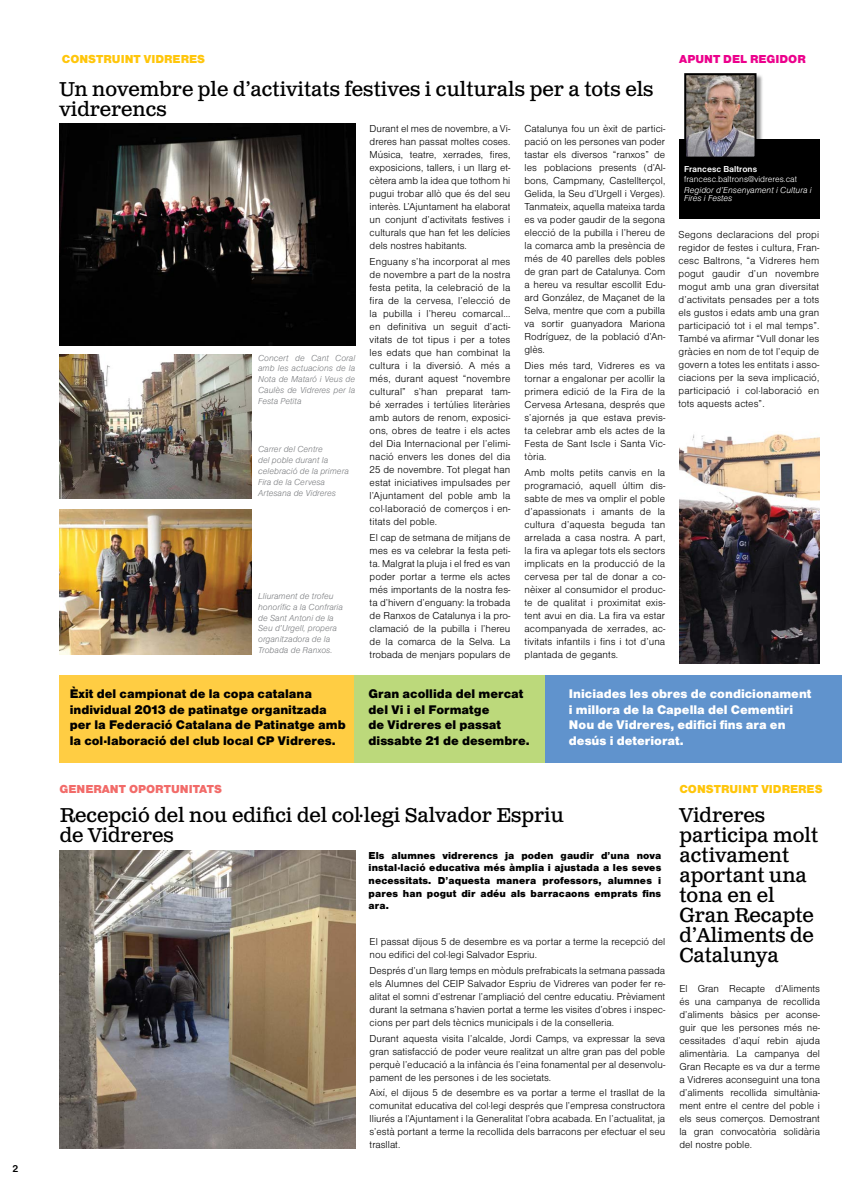
<style>
.page{position:relative;width:842px;height:1191px;background:#fff}
.page>*{position:absolute;margin:0;border:0;box-sizing:border-box;transform-origin:0 0}
.t1{font:20px/20px "Clarendon Text Pro";color:#000}
.t2{font:13px/15.6px "Nimbus San D Blac";color:#000}
.t3{font:13px/15.6px "Nimbus San D Blac";color:#fff}
.t4{font:12px "Nimbus San D Blac";color:#ffc60b}
.t5{font:12px "Nimbus San D Blac";color:#f26b69}
.t6{font:12px "Nimbus San D Blac";color:#ec008c}
.t7{font:10.5px/13px "Nimbus San D Ligh";color:#000;text-align:justify}
.t8{font:10.5px/12.6px "Nimbus San D Blac";letter-spacing:.01em;color:#000;text-align:justify}
.t9{font:700 10.5px "Nimbus San D";color:#000}
.t10{font:9px/10.8px "Nimbus San D Ligh Ital";color:#808285}
.t11{font:9px/8px "Nimbus San D Ligh Ital";color:#fff}
.t12{font:9px "Nimbus San D Ligh";color:#fff}
.t13{font:700 9px "Nimbus San D";color:#fff}
</style>
<div class="page">
<div style="left:679px;top:139px;width:141px;height:79px;background:#000"></div>
<img style="left:60px;top:850px;width:295px;height:298px">
<div style="left:60px;top:675px;width:295px;height:88px;background:#ffcd43"></div>
<div style="left:354px;top:675px;width:192px;height:88px;background:#bcd97b"></div>
<div style="left:546px;top:675px;width:296px;height:88px;background:#6093cd"></div>
<hr style="left:841px;top:675px;width:1px;height:88px;background:#78c2dc">
<div style="left:685px;top:74px;width:78px;height:91px;background:#000;opacity:.41"></div>
<img style="left:687px;top:76px;width:66px;height:80px">
<div style="left:684px;top:73px;width:72px;height:86px;border:2px solid #000"></div>
<img style="left:60px;top:123px;width:295px;height:222px">
<img style="left:60px;top:355px;width:192px;height:144px">
<img style="left:60px;top:510px;width:192px;height:144px">
<img style="left:679px;top:434px;width:140px;height:229px">
<p class="t9" style="left:13px;top:1162px;width:7px">2</p>
<p class="t4" style="left:62px;top:52px;width:145px">CONSTRUINT VIDRERES</p>
<h1 class="t1" style="left:60px;top:80px;width:595px">Un novembre ple d’activitats festives i culturals per a tots els vidrerencs</h1>
<p class="t10" style="left:258px;top:352px;width:99px;text-align:justify">Concert de Cant Coral amb les actuacions de la Nota de Mataró i Veus de Caulès de Vidreres per la Festa Petita</p>
<p class="t10" style="left:258px;top:444px;width:92px">Carrer del Centre<br>del poble durant la celebració de la primera<br>Fira de la Cervesa<br>Artesana de Vidreres</p>
<p class="t10" style="left:258px;top:590px;width:86px">Lliurament de trofeu honorífic a la Confraria de Sant Antoni de la<br>Seu d’Urgell, propera organitzadora de la<br>Trobada de Ranxos.</p>
<p class="t7" style="left:370px;top:122px;width:142px">Durant el mes de novembre, a Vi&shy;dreres han passat moltes coses.<br>Música, teatre, xerrades, fires, exposicions, tallers, i un llarg et&shy;cètera amb la idea que tothom hi pugui trobar allò que és del seu interès. L’Ajuntament ha elaborat un conjunt d’activitats festives i culturals que han fet les delícies dels nostres habitants.</p>
<p class="t7" style="left:370px;top:254px;width:142px">Enguany s’ha incorporat al mes de novembre a part de la nostra festa petita, la celebració de la fira de la cervesa, l’elecció de la pubilla i l’hereu comarcal... en definitiva un seguit d’acti&shy;vitats de tot tipus i per a totes les edats que han combinat la cultura i la diversió. A més a més, durant aquest “novembre cultural” s’han preparat tam&shy;bé xerrades i tertúlies literàries amb autors de renom, exposici&shy;ons, obres de teatre i els actes del Dia Internacional per l’elimi&shy;nació envers les dones del dia 25 de novembre. Tot plegat han estat iniciatives impulsades per l’Ajuntament del poble amb la col·laboració de comerços i en&shy;titats del poble.</p>
<p class="t7" style="left:370px;top:530px;width:142px">El cap de setmana de mitjans de mes es va celebrar la festa peti&shy;ta. Malgrat la pluja i el fred es van poder portar a terme els actes més importants de la nostra fes&shy;ta d’hivern d’enguany: la trobada de Ranxos de Catalunya i la pro&shy;clamació de la pubilla i l’hereu de la comarca de la Selva. La trobada de menjars populars de</p>
<p class="t7" style="left:524px;top:122px;width:142px">Catalunya fou un èxit de partici&shy;pació on les persones van poder tastar els diversos “ranxos” de les poblacions presents (d’Al&shy;bons, Campmany, Castellterçol, Gelida, la Seu d’Urgell i Verges).<br>Tanmateix, aquella mateixa tarda es va poder gaudir de la segona elecció de la pubilla i l’hereu de la comarca amb la presència de més de 40 parelles dels pobles de gran part de Catalunya. Com a hereu va resultar escollit Edu&shy;ard González, de Maçanet de la Selva, mentre que com a pubilla va sortir guanyadora Mariona Rodríguez, de la població d’An&shy;glès.</p>
<p class="t7" style="left:524px;top:358px;width:142px">Dies més tard, Vidreres es va tornar a engalonar per acollir la primera edició de la Fira de la Cervesa Artesana, després que s’ajornés ja que estava previs&shy;ta celebrar amb els actes de la Festa de Sant Iscle i Santa Vic&shy;tòria.</p>
<p class="t7" style="left:524px;top:465px;width:142px">Amb molts petits canvis en la programació, aquell últim dis&shy;sabte de mes va omplir el poble d’apassionats i amants de la cultura d’aquesta beguda tan arrelada a casa nostra. A part, la fira va aplegar tots els sectors implicats en la producció de la cervesa per tal de donar a co&shy;nèixer al consumidor el produc&shy;te de qualitat i proximitat exis&shy;tent avui en dia. La fira va estar acompanyada de xerrades, ac&shy;tivitats infantils i fins i tot d’una plantada de gegants.</p>
<p class="t6" style="left:679px;top:52px;width:128px">APUNT DEL REGIDOR</p>
<p class="t13" style="left:684px;top:163px;width:74px">Francesc Baltrons</p>
<p class="t12" style="left:684px;top:174px;width:114px">francesc.baltrons@vidreres.cat</p>
<p class="t11" style="left:684px;top:186px;width:129px">Regidor d’Ensenyament i Cultura i<br>Fires i Festes</p>
<p class="t7" style="left:678px;top:227px;width:142px">Segons declaracions del propi regidor de festes i cultura, Fran&shy;cesc Baltrons, “a Vidreres hem pogut gaudir d’un novembre mogut amb una gran diversitat d’activitats pensades per a tots els gustos i edats amb una gran participació tot i el mal temps”.<br>També va afirmar “Vull donar les gràcies en nom de tot l’equip de govern a totes les entitats i asso&shy;ciacions per la seva implicació, participació i col·laboració en tots aquests actes”.</p>
<p class="t2" style="left:70px;top:685px;width:278px">Èxit del campionat de la copa catalana individual 2013 de patinatge organitzada per la Federació Catalana de Patinatge amb la col·laboració del club local CP Vidreres.</p>
<p class="t3" style="left:569px;top:685px;width:244px">Iniciades les obres de condicionament i millora de la Capella del Cementiri<br>Nou de Vidreres, edifici fins ara en desús i deteriorat.</p>
<p class="t2" style="left:369px;top:685px;width:163px">Gran acollida del mercat del Vi i el Formatge<br>de Vidreres el passat dissabte 21 de desembre.</p>
<p class="t5" style="left:60px;top:782px;width:164px">GENERANT OPORTUNITATS</p>
<p class="t4" style="left:679px;top:782px;width:145px">CONSTRUINT VIDRERES</p>
<h1 class="t1" style="left:60px;top:805px;width:506px">Recepció del nou edifici del col·legi Salvador Espriu de Vidreres</h1>
<h1 class="t1" style="left:679px;top:805px;width:140px">Vidreres participa molt activament aportant una tona en el<br>Gran Recapte d’Aliments de<br>Catalunya</h1>
<p class="t8" style="left:369px;top:849px;width:294px">Els alumnes vidrerencs ja poden gaudir d’una nova instal·lació educativa més àmplia i ajustada a les seves necessitats. D’aquesta manera professors, alumnes i pares han pogut dir adéu als barracaons emprats fins ara.</p>
<p class="t7" style="left:370px;top:934px;width:297px">El passat dijous 5 de desembre es va portar a terme la recepció del nou edifici del col·legi Salvador Espriu.</p>
<p class="t7" style="left:370px;top:963px;width:297px">Després d’un llarg temps en mòduls prefrabicats la setmana passada els Alumnes del CEIP Salvador Espriu de Vidreres van poder fer re&shy;alitat el somni d’estrenar l’ampliació del centre educatiu. Prèviament durant la setmana s’havien portat a terme les visites d’obres i inspec&shy;cions per part dels tècnics municipals i de la conselleria.</p>
<p class="t7" style="left:370px;top:1031px;width:297px">Durant aquesta visita l’alcalde, Jordi Camps, va expressar la seva gran satisfacció de poder veure realitzat un altre gran pas del poble perquè l’educació a la infància és l’eina fonamental per al desenvolu&shy;pament de les persones i de les societats.</p>
<p class="t7" style="left:370px;top:1086px;width:297px">Així, el dijous 5 de desembre es va portar a terme el trasllat de la comunitat educativa del col·legi després que l’empresa constructora lliurés a l’Ajuntament i la Generalitat l’obra acabada. En l’actualitat, ja s’està portant a terme la recollida dels barracons per efectuar el seu trasllat.</p>
<p class="t7" style="left:679px;top:982px;width:142px">El Gran Recapte d’Aliments és una campanya de recollida d’aliments bàsics per aconse&shy;guir que les persones més ne&shy;cessitades d’aquí rebin ajuda alimentària. La campanya del Gran Recapte es va dur a terme a Vidreres aconseguint una tona d’aliments recollida simultània&shy;ment entre el centre del poble i els seus comerços. Demostrant la gran convocatòria solidària del nostre poble.</p>
</div>
